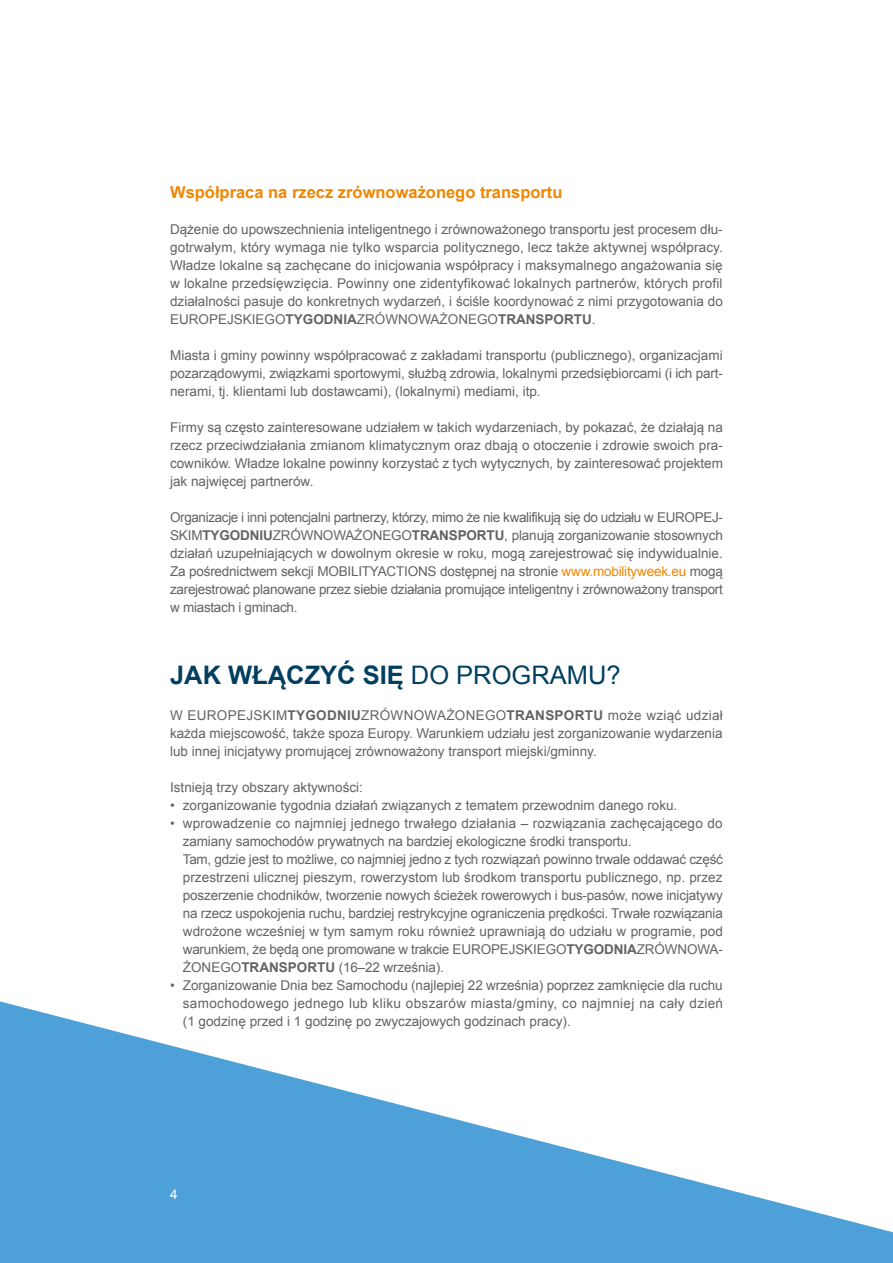
<style>
.page{position:relative;width:893px;height:1263px;background:#fff}
.page>*{position:absolute;margin:0;border:0;box-sizing:border-box;transform-origin:0 0}
.t1{font:700 25.5px "Arial";color:#003f60}
.t2{font:700 16.5px "Arial";color:#f08700}
.t3{font:13.5px/18px "Arial";color:#646363;text-align:justify}
.t4{font:13.5px "Arial";color:#fff}
.s1{font-weight:700}
.s2{color:#f08700}
.s3{font-weight:400}
</style>
<div class="page">
<svg style="left:0;top:1001px;width:893px;height:262px;fill:#4da0d8"></svg>
<p class="t2" style="left:170px;top:181px;width:394px">Współpraca na rzecz zrównoważonego transportu</p>
<p class="t3" style="left:170px;top:220px;width:554px">Dążenie do upowszechnienia inteligentnego i zrównoważonego transportu jest procesem dłu&shy;gotrwałym, który wymaga nie tylko wsparcia politycznego, lecz także aktywnej współpracy.<br>Władze lokalne są zachęcane do inicjowania współpracy i maksymalnego angażowania się w lokalne przedsięwzięcia. Powinny one zidentyfikować lokalnych partnerów, których profil działalności pasuje do konkretnych wydarzeń, i ściśle koordynować z nimi przygotowania do EUROPEJSKIEGO<span class="s1">TYGODNIA</span>ZRÓWNOWAŻONEGO<span class="s1">TRANSPORTU</span>.</p>
<p class="t3" style="left:170px;top:346px;width:554px">Miasta i gminy powinny współpracować z zakładami transportu (publicznego), organizacjami pozarządowymi, związkami sportowymi, służbą zdrowia, lokalnymi przedsiębiorcami (i ich part&shy;nerami, tj. klientami lub dostawcami), (lokalnymi) mediami, itp.</p>
<p class="t3" style="left:170px;top:418px;width:554px">Firmy są często zainteresowane udziałem w takich wydarzeniach, by pokazać, że działają na rzecz przeciwdziałania zmianom klimatycznym oraz dbają o otoczenie i zdrowie swoich pra&shy;cowników. Władze lokalne powinny korzystać z tych wytycznych, by zainteresować projektem jak najwięcej partnerów.</p>
<p class="t3" style="left:170px;top:508px;width:554px">Organizacje i inni potencjalni partnerzy, którzy, mimo że nie kwalifikują się do udziału w EUROPEJ-SKIM<span class="s1">TYGODNIU</span>ZRÓWNOWAŻONEGO<span class="s1">TRANSPORTU</span>, planują zorganizowanie stosownych działań uzupełniających w dowolnym okresie w roku, mogą zarejestrować się indywidualnie.<br>Za pośrednictwem sekcji MOBILITYACTIONS dostępnej na stronie <span class="s2">www.mobilityweek.eu</span> mogą zarejestrować planowane przez siebie działania promujące inteligentny i zrównoważony transport w miastach i gminach.</p>
<h1 class="t1" style="left:170px;top:658px;width:452px">JAK WŁĄCZYĆ SIĘ <span class="s3">DO PROGRAMU?</span></h1>
<p class="t3" style="left:170px;top:706px;width:554px">W EUROPEJSKIM<span class="s1">TYGODNIU</span>ZRÓWNOWAŻONEGO<span class="s1">TRANSPORTU</span> może wziąć udział każda miejscowość, także spoza Europy. Warunkiem udziału jest zorganizowanie wydarzenia lub innej inicjatywy promującej zrównoważony transport miejski/gminny.</p>
<p class="t3" style="left:170px;top:778px;width:194px">Istnieją trzy obszary aktywności:</p>
<p class="t3" style="left:170px;top:796px;width:509px">• zorganizowanie tygodnia działań związanych z tematem przewodnim danego roku.</p>
<p class="t3" style="left:183px;top:814px;width:542px;text-align:left;text-indent:-13px">• wprowadzenie co najmniej jednego trwałego działania – rozwiązania zachęcającego do zamiany samochodów prywatnych na bardziej ekologiczne środki transportu.<br>Tam, gdzie jest to możliwe, co najmniej jedno z tych rozwiązań powinno trwale oddawać część przestrzeni ulicznej pieszym, rowerzystom lub środkom transportu publicznego, np. przez poszerzenie chodników, tworzenie nowych ścieżek rowerowych i bus-pasów, nowe inicjatywy na rzecz uspokojenia ruchu, bardziej restrykcyjne ograniczenia prędkości. Trwałe rozwiązania wdrożone wcześniej w tym samym roku również uprawniają do udziału w programie, pod warunkiem, że będą one promowane w trakcie EUROPEJSKIEGO<span class="s1">TYGODNIA</span>ZRÓWNOWA-ŻONEGO<span class="s1">TRANSPORTU</span> (16–22 września).</p>
<p class="t3" style="left:183px;top:976px;width:542px;text-indent:-13px">• Zorganizowanie Dnia bez Samochodu (najlepiej 22 września) poprzez zamknięcie dla ruchu samochodowego jednego lub kliku obszarów miasta/gminy, co najmniej na cały dzień (1 godzinę przed i 1 godzinę po zwyczajowych godzinach pracy).</p>
<p class="t4" style="left:170px;top:1185px;width:9px">4</p>
</div>
